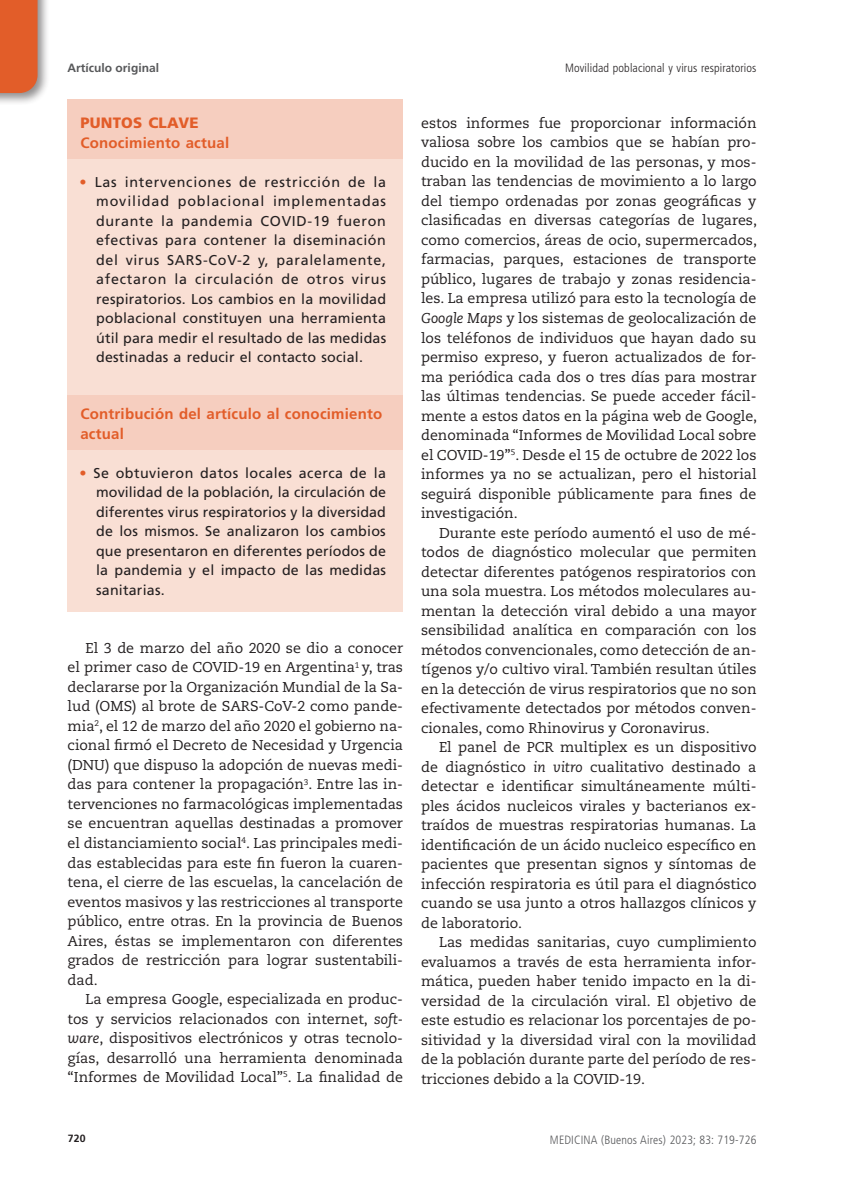
<style>
.page{position:relative;width:851px;height:1191px;background:#fff}
.page>*{position:absolute;margin:0;border:0;box-sizing:border-box;transform-origin:0 0}
.subtit-Puntos_clave{font:700 15px/19.5px "Frutiger LT Std";letter-spacing:.015em;color:#e25d29}
.subtit-Puntos_clave-2{font:900 15px "Frutiger LT Std";letter-spacing:.015em;color:#e25d29}
.texto1{font:14.25px/19.5px "Caecilia LT Std";color:#231f20;text-align:justify}
.texto-Pto_clave{font:14.25px/19.5px "Frutiger LT Std";letter-spacing:.015em;color:#231f20;text-align:justify}
.t1{font:300 condensed 12px "Frutiger LT Std";letter-spacing:.01em;color:#231f20}
.t2{font:300 condensed 12px "Frutiger LT Std";letter-spacing:.01em;color:#57585a}
.t3{font:700 12px "Frutiger LT Std";color:#57585a}
.t4{font:700 10.5px "Frutiger LT Std";color:#231f20}
.s1{color:#e25d29}
.s2{font-style:italic}
</style>
<div class="page">
<div style="left:0;top:0;width:50px;height:105px;background:#231f20;opacity:.5"></div>
<div style="left:0;top:0;width:38px;height:93px;background:#e25d29"></div>
<div style="left:68px;top:100px;width:335px;height:32px;background:#f6cebf"></div>
<div style="left:68px;top:124px;width:335px;height:32px;background:#f6cebf"></div>
<div style="left:68px;top:143px;width:335px;height:32px;background:#f6cebf"></div>
<div style="left:68px;top:159px;width:335px;height:219px;background:#f9dfd4"></div>
<div style="left:68px;top:363px;width:335px;height:44px;background:#f9dfd4"></div>
<div style="left:68px;top:395px;width:335px;height:52px;background:#f6cebf"></div>
<div style="left:68px;top:434px;width:335px;height:32px;background:#f6cebf"></div>
<div style="left:68px;top:450px;width:335px;height:161px;background:#f9dfd4"></div>
<p class="t3" style="left:68px;top:61px;width:93px">Artículo original</p>
<p class="t1" style="left:565px;top:61px;width:193px">Movilidad poblacional y virus respiratorios</p>
<p class="subtit-Puntos_clave-2" style="left:80px;top:114px;width:120px">PUNTOS CLAVE</p>
<p class="subtit-Puntos_clave" style="left:80px;top:133px;width:150px">Conocimiento actual</p>
<p class="texto-Pto_clave" style="left:96px;top:172px;width:291px;text-indent:-17px"><span class="s1">•</span> Las intervenciones de restricción de la movilidad poblacional implementadas durante la pandemia COVID-19 fueron efectivas para contener la diseminación del virus SARS-CoV-2 y, paralelamente, afectaron la circulación de otros virus respiratorios. Los cambios en la movilidad poblacional constituyen una herramienta útil para medir el resultado de las medidas destinadas a reducir el contacto social.</p>
<p class="subtit-Puntos_clave" style="left:80px;top:404px;width:303px">Contribución del artículo al conocimiento actual</p>
<p class="texto-Pto_clave" style="left:96px;top:463px;width:291px;text-indent:-17px"><span class="s1">•</span> Se obtuvieron datos locales acerca de la movilidad de la población, la circulación de diferentes virus respiratorios y la diversidad de los mismos. Se analizaron los cambios que presentaron en diferentes períodos de la pandemia y el impacto de las medidas sanitarias.</p>
<p class="texto1" style="left:68px;top:638px;width:337px;text-indent:18px">El 3 de marzo del año 2020 se dio a conocer el primer caso de COVID-19 en Argentina<sup>1</sup> y, tras declararse por la Organización Mundial de la Sa&shy;lud (OMS) al brote de SARS-CoV-2 como pande&shy;mia<sup>2</sup>, el 12 de marzo del año 2020 el gobierno na&shy;cional firmó el Decreto de Necesidad y Urgencia (DNU) que dispuso la adopción de nuevas medi&shy;das para contener la propagación<sup>3</sup>. Entre las in&shy;tervenciones no farmacológicas implementadas se encuentran aquellas destinadas a promover el distanciamiento social<sup>4</sup>. Las principales medi&shy;das establecidas para este fin fueron la cuaren&shy;tena, el cierre de las escuelas, la cancelación de eventos masivos y las restricciones al transporte público, entre otras. En la provincia de Buenos Aires, éstas se implementaron con diferentes grados de restricción para lograr sustentabili&shy;dad.</p>
<p class="texto1" style="left:68px;top:989px;width:337px;text-indent:18px">La empresa Google, especializada en produc&shy;tos y servicios relacionados con internet, <span class="s2">soft&shy;ware</span>, dispositivos electrónicos y otras tecnolo&shy;gías, desarrolló una herramienta denominada “Informes de Movilidad Local”<sup>5</sup>. La finalidad de</p>
<p class="texto1" style="left:421px;top:113px;width:337px">estos informes fue proporcionar información valiosa sobre los cambios que se habían pro&shy;ducido en la movilidad de las personas, y mos&shy;traban las tendencias de movimiento a lo largo del tiempo ordenadas por zonas geográficas y clasificadas en diversas categorías de lugares, como comercios, áreas de ocio, supermercados, farmacias, parques, estaciones de transporte público, lugares de trabajo y zonas residencia&shy;les. La empresa utilizó para esto la tecnología de <span class="s2">Google Maps</span> y los sistemas de geolocalización de los teléfonos de individuos que hayan dado su permiso expreso, y fueron actualizados de for&shy;ma periódica cada dos o tres días para mostrar las últimas tendencias. Se puede acceder fácil&shy;mente a estos datos en la página web de Google, denominada “Informes de Movilidad Local sobre el COVID-19”<sup>5</sup>. Desde el 15 de octubre de 2022 los informes ya no se actualizan, pero el historial seguirá disponible públicamente para fines de investigación.</p>
<p class="texto1" style="left:421px;top:523px;width:337px;text-indent:18px">Durante este período aumentó el uso de mé&shy;todos de diagnóstico molecular que permiten detectar diferentes patógenos respiratorios con una sola muestra. Los métodos moleculares au&shy;mentan la detección viral debido a una mayor sensibilidad analítica en comparación con los métodos convencionales, como detección de an&shy;tígenos y/o cultivo viral. También resultan útiles en la detección de virus respiratorios que no son efectivamente detectados por métodos conven&shy;cionales, como Rhinovirus y Coronavirus.</p>
<p class="texto1" style="left:421px;top:737px;width:337px;text-indent:18px">El panel de PCR multiplex es un dispositivo de diagnóstico <span class="s2">in vitro</span> cualitativo destinado a detectar e identificar simultáneamente múlti&shy;ples ácidos nucleicos virales y bacterianos ex&shy;traídos de muestras respiratorias humanas. La identificación de un ácido nucleico específico en pacientes que presentan signos y síntomas de infección respiratoria es útil para el diagnóstico cuando se usa junto a otros hallazgos clínicos y de laboratorio.</p>
<p class="texto1" style="left:421px;top:932px;width:337px;text-indent:18px">Las medidas sanitarias, cuyo cumplimiento evaluamos a través de esta herramienta infor&shy;mática, pueden haber tenido impacto en la di&shy;versidad de la circulación viral. El objetivo de este estudio es relacionar los porcentajes de po&shy;sitividad y la diversidad viral con la movilidad de la población durante parte del período de res&shy;tricciones debido a la COVID-19.</p>
<p class="t4" style="left:68px;top:1132px;width:19px">720</p>
<p class="t2" style="left:550px;top:1132px;width:208px">MEDICINA (Buenos Aires) 2023; 83: 719-726</p>
</div>
